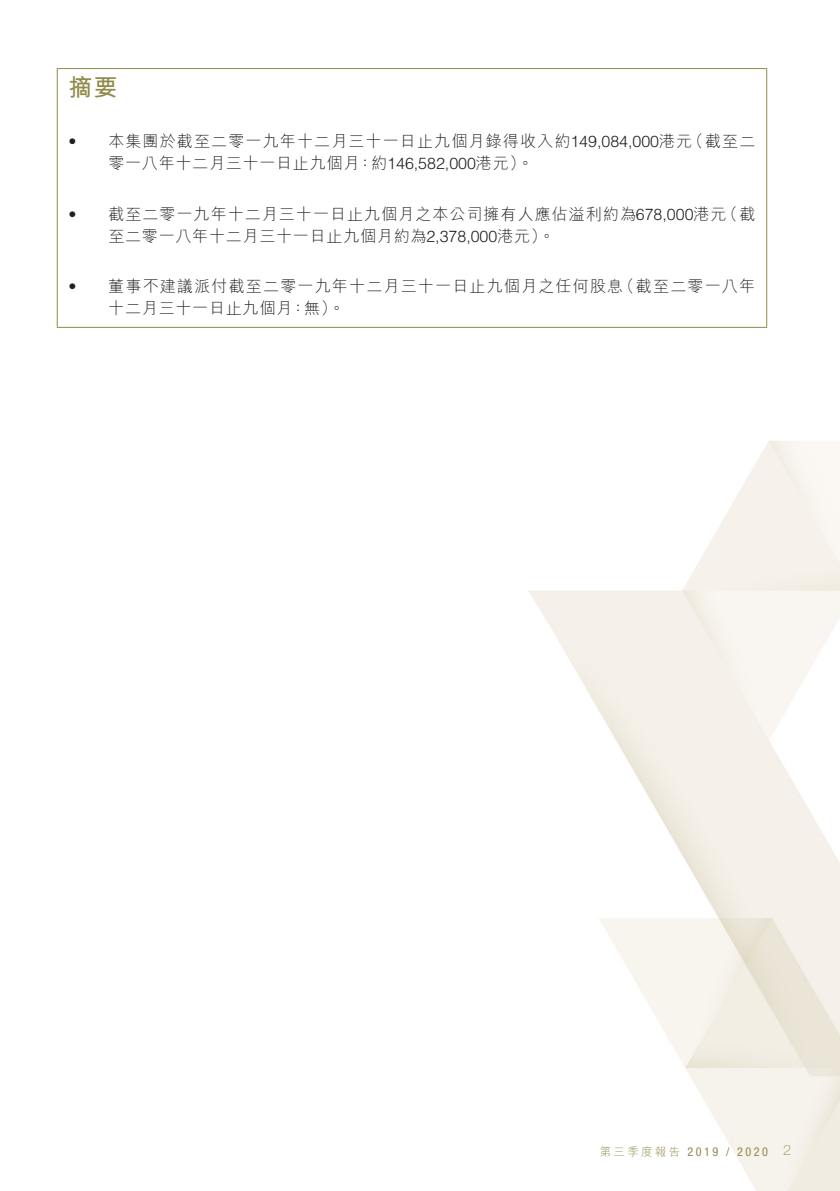
<style>
.page{position:relative;width:840px;height:1191px;background:#fff}
.page>*{position:absolute;margin:0;border:0;box-sizing:border-box;transform-origin:0 0}
.t1{font:700 24px "M Hei HK";color:#918b4b}
.t2{font:300 16px "M Hei HK";letter-spacing:.065em;color:#231f20}
.t3{font:300 16px "Helvetica LT Std";color:#231f20}
.t4{font:100 14.4px "Helvetica Neue LT Std";color:#918b4b}
.t5{font:condensed 12.2px "Helvetica Neue LT Std";letter-spacing:.2em;color:#918b4b}
.t6{font:condensed 12px "Helvetica Neue LT Std";color:#918b4b}
.t7{font:300 11.4px "M Hei HK";letter-spacing:.2em;color:#918b4b}
.s1{font-family:"Helvetica LT Std"}
</style>
<div class="page">
<img style="left:56px;top:68px;width:783px;height:1123px">
<hr style="left:57px;top:69px;width:1px;height:258px;background:#918b4b">
<hr style="left:57px;top:68px;width:709px;height:1px;background:#918b4b">
<hr style="left:765px;top:69px;width:1px;height:258px;background:#918b4b">
<hr style="left:57px;top:327px;width:709px;height:1px;background:#918b4b">
<h1 class="t1" style="left:69px;top:70px;width:50px">摘要</h1>
<p class="t3" style="left:69px;top:132px;width:9px">•</p>
<p class="t2" style="left:687px;top:133px;width:69px">（截至二</p>
<p class="t2" style="left:108px;top:133px;width:585px">本集團於截至二零一九年十二月三十一日止九個月錄得收入約<span class="s1">149,084,000</span>港元</p>
<p class="t2" style="left:108px;top:155px;width:426px">零一八年十二月三十一日止九個月：約<span class="s1">146,582,000</span>港元。(</p>
<p class="t3" style="left:69px;top:204px;width:9px">•</p>
<p class="t2" style="left:108px;top:205px;width:619px">截至二零一九年十二月三十一日止九個月之本公司擁有人應佔溢利約為<span class="s1">678,000</span>港元</p>
<p class="t2" style="left:721px;top:205px;width:35px">（截</p>
<p class="t2" style="left:108px;top:227px;width:448px">至二零一八年十二月三十一日止九個月約為<span class="s1">2,378,000</span>港元。(</p>
<p class="t3" style="left:69px;top:276px;width:9px">•</p>
<p class="t2" style="left:108px;top:278px;width:516px">董事不建議派付截至二零一九年十二月三十一日止九個月之任何股息</p>
<p class="t2" style="left:618px;top:278px;width:138px">（截至二零一八年</p>
<p class="t2" style="left:108px;top:300px;width:238px">十二月三十一日止九個月：無。(</p>
<p class="t7" style="left:599px;top:1146px;width:82px">第三季度報告</p>
<p class="t5" style="left:687px;top:1144px;width:32px">2019</p>
<p class="t6" style="left:725px;top:1145px;width:5px">/</p>
<p class="t5" style="left:736px;top:1144px;width:32px">2020</p>
<p class="t4" style="left:782px;top:1141px;width:9px">2</p>
</div>
